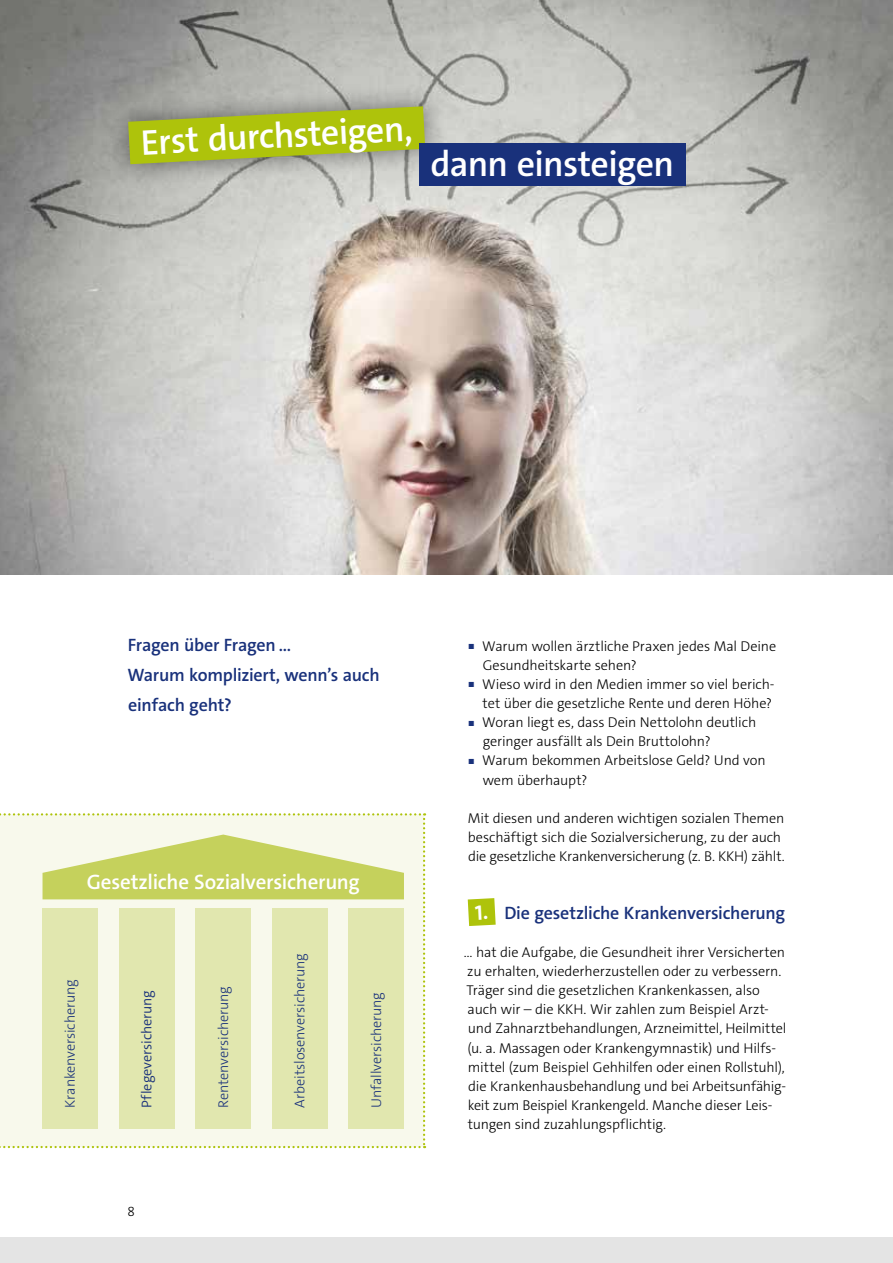
<style>
.page{position:relative;width:893px;height:1263px;background:#fff}
.page>*{position:absolute;margin:0;border:0;box-sizing:border-box;transform-origin:0 0}
.t1{font:600 36px "The Sans C4 s";letter-spacing:-.02em;color:#fff}
.t2{font:600 21px "The Sans C4 s";letter-spacing:-.015em;color:#fff}
.t3{font:600 18px/30px "The Sans C4 s";letter-spacing:-.015em;color:#19317b}
.t4{font:300 14.25px/19.2px "The Sans C4 s";letter-spacing:-.01em;color:#000}
.t5{font:300 14.25px "The Sans C4 s";letter-spacing:-.01em;color:#19317b}
.t6{font:300 14.25px "The Sans C4 s";letter-spacing:-.005em;color:#19317b}
.t7{font:300 13.5px "The Sans C4 s";color:#000}
.s1{font-family:"The Sans Light Expert";font-weight:400;font-size:7.5px;color:#19317b}
</style>
<div class="page">
<div style="left:0;top:1237px;width:893px;height:26px;background:#e4e4e4"></div>
<svg style="left:0;top:813px;width:425px;height:336px;background:#edf0cd"></svg>
<img style="left:0;top:0;width:893px;height:574px">
<div style="left:105px;top:83px;width:343px;height:104px;background:#000;opacity:.5"></div>
<svg style="left:128px;top:106px;width:297px;height:58px;background:#a9b830"></svg>
<div style="left:419px;top:143px;width:267px;height:42px;background:#19317b"></div>
<div style="left:43px;top:909px;width:55px;height:220px;background:#e1e7af"></div>
<div style="left:119px;top:909px;width:55px;height:220px;background:#e1e7af"></div>
<div style="left:196px;top:909px;width:55px;height:220px;background:#e1e7af"></div>
<div style="left:272px;top:909px;width:55px;height:220px;background:#e1e7af"></div>
<div style="left:349px;top:909px;width:55px;height:220px;background:#e1e7af"></div>
<svg style="left:468px;top:898px;width:28px;height:28px"></svg>
<h1 class="t1" style="left:140px;top:119px;width:274px;rotate:-3deg">Erst durchsteigen,</h1>
<h1 class="t1" style="left:430px;top:141px;width:245px">dann einsteigen</h1>
<p class="t3" style="left:127px;top:630px;width:254px">Fragen über Fragen …<br>Warum kompliziert, wenn’s auch einfach geht?</p>
<h2 class="t2" style="left:87px;top:868px;width:275px">Gesetzliche Sozialversicherung</h2>
<p class="t5" style="left:61px;top:1108px;width:130px;rotate:-90deg">Krankenversicherung</p>
<p class="t6" style="left:138px;top:1108px;width:119px;rotate:-90deg">Pflegeversicherung</p>
<p class="t5" style="left:214px;top:1108px;width:123px;rotate:-90deg">Rentenversicherung</p>
<p class="t5" style="left:291px;top:1108px;width:156px;rotate:-90deg">Arbeitslosenversicherung</p>
<p class="t5" style="left:367px;top:1108px;width:117px;rotate:-90deg">Unfallversicherung</p>
<p class="t7" style="left:128px;top:1202px;width:9px">8</p>
<p class="t4" style="left:468px;top:636px;width:309px"><span class="s1">ó</span> Warum wollen ärztliche Praxen jedes Mal Deine</p>
<p class="t4" style="left:483px;top:655px;width:156px">Gesundheitskarte sehen?</p>
<p class="t4" style="left:468px;top:675px;width:308px"><span class="s1">ó</span> Wieso wird in den Medien immer so viel berich-</p>
<p class="t4" style="left:483px;top:694px;width:291px">tet über die gesetzliche Rente und deren Höhe?</p>
<p class="t4" style="left:468px;top:713px;width:290px"><span class="s1">ó</span> Woran liegt es, dass Dein Nettolohn deutlich</p>
<p class="t4" style="left:483px;top:732px;width:229px">geringer ausfällt als Dein Bruttolohn?</p>
<p class="t4" style="left:468px;top:751px;width:299px"><span class="s1">ó</span> Warum bekommen Arbeitslose Geld? Und von</p>
<p class="t4" style="left:483px;top:770px;width:106px">wem überhaupt?</p>
<p class="t4" style="left:468px;top:808px;width:319px">Mit diesen und anderen wichtigen sozialen Themen beschäftigt sich die Sozialversicherung, zu der auch die gesetzliche Krankenversicherung (z. B. KKH) zählt.</p>
<p class="t3" style="left:504px;top:897px;width:282px">Die gesetzliche Krankenversicherung</p>
<p class="t4" style="left:464px;top:942px;width:324px">… hat die Aufgabe, die Gesundheit ihrer Versicherten zu erhalten, wiederherzustellen oder zu verbessern.<br>Träger sind die gesetzlichen Krankenkassen, also auch wir – die KKH. Wir zahlen zum Beispiel Arzt&shy;und Zahnarztbehandlungen, Arzneimittel, Heilmittel (u. a. Massagen oder Krankengymnastik) und Hilfs&shy;mittel (zum Beispiel Gehhilfen oder einen Rollstuhl), die Krankenhausbehandlung und bei Arbeitsunfähig&shy;keit zum Beispiel Krankengeld. Manche dieser Leis&shy;tungen sind zuzahlungspflichtig.</p>
</div>
